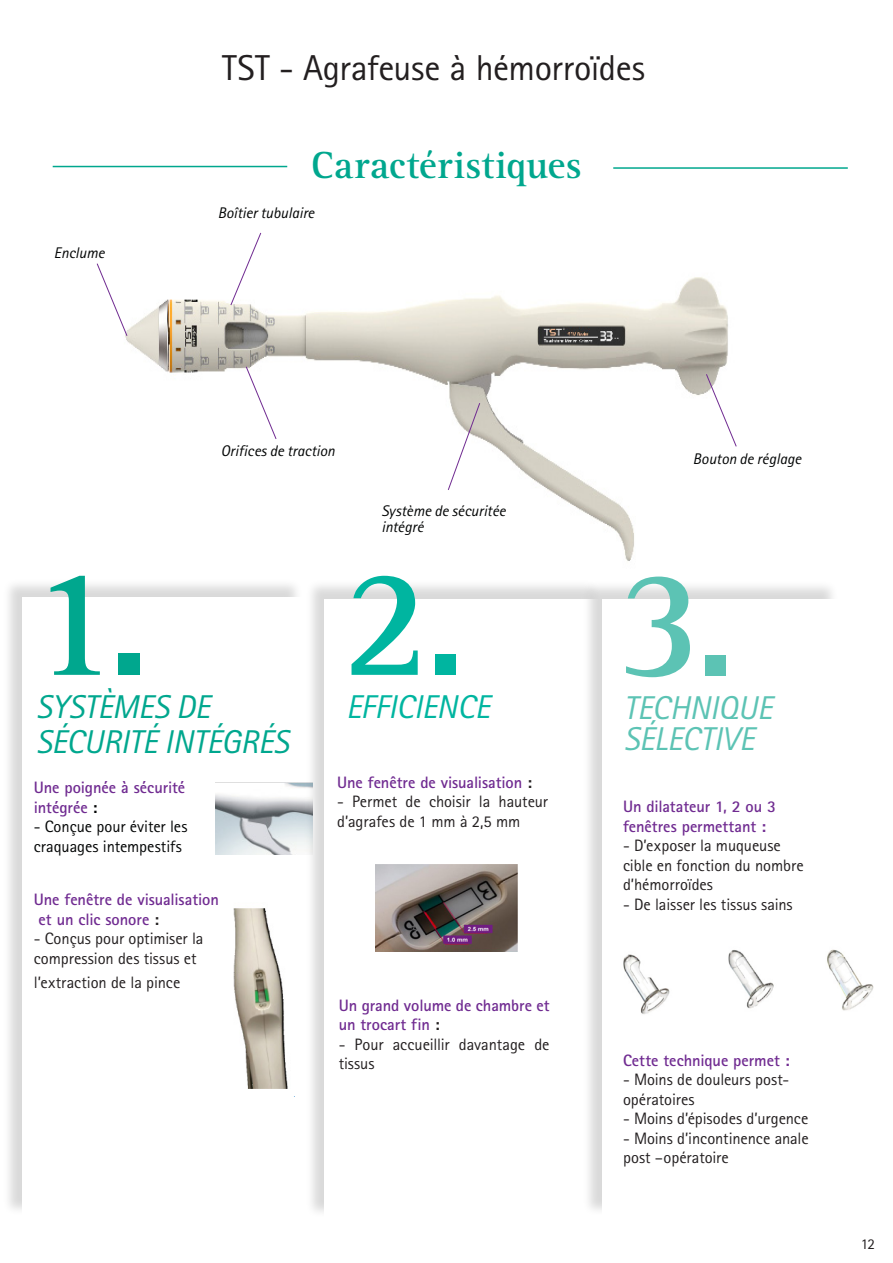
<style>
.page{position:relative;width:893px;height:1263px;background:#fff}
.page>*{position:absolute;margin:0;border:0;box-sizing:border-box;transform-origin:0 0}
.Bodytext__Box{font:700 159px "Rotis Serif Pro";color:#00a78e}
.Bodytext__Box-2{font:700 159px "Rotis Serif Pro";color:#00b5a0}
.Bodytext__Box-3{font:700 159px "Rotis Serif Pro";color:#5cc3b4}
.Bodytext__Box-4{font:700 39px "Rotis Serif Pro";letter-spacing:.005em;color:#00a78e}
.Bodytext__Box-5{font:36px "Rotis Sans Serif Pro";letter-spacing:-.015em;color:#231f20}
.Bodytext__Box-6{font:italic 33px "Rotis Sans Serif Pro";letter-spacing:-.005em;color:#00a78e}
.Bodytext__Box-7{font:italic 33px/31.5px "Rotis Sans Serif Pro";letter-spacing:-.01em;color:#5cc3b4}
.Bodytext__Box-8{font:italic 33px "Rotis Sans Serif Pro";letter-spacing:-.01em;color:#00b5a0}
.Bodytext__Box-9{font:16.5px/19.5px "Rotis Sans Serif Pro";letter-spacing:-.005em;color:#231f20}
.Bodytext__Box-10{font:700 16.5px/19.5px "Rotis Sans Serif Pro";letter-spacing:-.005em;color:#702b91}
.Bodytext__Box-11{font:16.5px "Rotis Sans Serif Pro";letter-spacing:-.005em;color:#030505}
.Bodytext__Box-12{font:italic 15.45px/17px "Rotis Sans Serif Pro";color:#030505}
.Bodytext__Box-13{font:15px "Rotis Sans Serif Pro";color:#231f20}
.s1{font-family:"Rotis Sans Serif Pro";font-weight:800}
.s2{font-family:"Rotis Sans Serif Pro";font-weight:800;font-size:150px}
.s3{color:#030505}
.s4{color:#231f20}
</style>
<div class="page">
<hr style="left:53px;top:166px;width:234px;height:1px;background:#00a78e">
<hr style="left:613px;top:167px;width:235px;height:2px;background:#00a78e">
<img style="left:125px;top:277px;width:603px;height:284px">
<svg style="left:230px;top:232px;width:32px;height:74px"></svg>
<svg style="left:96px;top:263px;width:32px;height:74px"></svg>
<svg style="left:245px;top:366px;width:32px;height:74px"></svg>
<div style="left:2px;top:578px;width:301px;height:638px;background:#000;opacity:.15"></div>
<div style="left:22px;top:598px;width:282px;height:620px;background:#fff"></div>
<img style="left:216px;top:782px;width:88px;height:72px">
<div style="left:304px;top:579px;width:297px;height:639px;background:#000;opacity:.15"></div>
<div style="left:324px;top:599px;width:278px;height:620px;background:#fff"></div>
<div style="left:582px;top:580px;width:256px;height:637px;background:#000;opacity:.15"></div>
<div style="left:602px;top:599px;width:238px;height:619px;background:#fff"></div>
<svg style="left:447px;top:402px;width:34px;height:89px"></svg>
<svg style="left:705px;top:373px;width:32px;height:74px"></svg>
<img style="left:233px;top:908px;width:55px;height:181px">
<img style="left:623px;top:949px;width:251px;height:65px">
<img style="left:376px;top:864px;width:142px;height:87px">
<p class="Bodytext__Box-12" style="left:54px;top:245px;width:52px">Enclume</p>
<p class="Bodytext__Box-5" style="left:222px;top:46px;width:424px">TST - Agrafeuse à hémorroïdes</p>
<p class="Bodytext__Box-4" style="left:311px;top:141px;width:272px">Caractéristiques</p>
<p class="Bodytext__Box-12" style="left:218px;top:204px;width:98px">Boîtier tubulaire</p>
<p class="Bodytext__Box-12" style="left:221px;top:442px;width:116px">Orifices de traction</p>
<p class="Bodytext__Box" style="left:30px;top:524px;width:119px">1<span class="s1">.</span></p>
<p class="Bodytext__Box-6" style="left:36px;top:688px;width:175px">SYSTÈMES DE</p>
<p class="Bodytext__Box-6" style="left:36px;top:722px;width:255px">SÉCURITÉ INTÉGRÉS</p>
<p class="Bodytext__Box-12" style="left:381px;top:502px;width:126px">Système de sécuritée intégré</p>
<p class="Bodytext__Box-2" style="left:341px;top:524px;width:123px">2<span class="s2">.</span></p>
<p class="Bodytext__Box-8" style="left:346px;top:687px;width:146px">EFFICIENCE</p>
<p class="Bodytext__Box-10" style="left:34px;top:778px;width:153px">Une poignée à sécurité</p>
<p class="Bodytext__Box-10" style="left:34px;top:797px;width:65px">intégrée <span class="s3">:</span></p>
<p class="Bodytext__Box-11" style="left:34px;top:817px;width:155px">- Conçue pour éviter les</p>
<p class="Bodytext__Box-11" style="left:34px;top:837px;width:150px">craquages intempestifs</p>
<p class="Bodytext__Box-10" style="left:34px;top:890px;width:187px">Une fenêtre de visualisation</p>
<p class="Bodytext__Box-10" style="left:39px;top:909px;width:122px">et un clic sonore <span class="s4">:</span></p>
<p class="Bodytext__Box-9" style="left:34px;top:929px;width:171px">- Conçus pour optimiser la</p>
<p class="Bodytext__Box-9" style="left:34px;top:946px;width:164px;line-height:24px">compression des tissus et l’extraction de la pince</p>
<p class="Bodytext__Box-10" style="left:337px;top:772px;width:196px">Une fenêtre de visualisation <span class="s4">:</span></p>
<p class="Bodytext__Box-9" style="left:337px;top:792px;width:212px">- Permet de choisir la hauteur d’agrafes de 1 mm à 2,5 mm</p>
<p class="Bodytext__Box-10" style="left:339px;top:995px;width:212px">Un grand volume de chambre et un trocart fin <span class="s4">:</span></p>
<p class="Bodytext__Box-9" style="left:339px;top:1034px;width:212px">- Pour accueillir davantage de tissus</p>
<p class="Bodytext__Box-12" style="left:693px;top:450px;width:110px">Bouton de réglage</p>
<p class="Bodytext__Box-3" style="left:615px;top:525px;width:119px">3<span class="s2">.</span></p>
<p class="Bodytext__Box-7" style="left:624px;top:692px;width:150px">TECHNIQUE<br>SÉLECTIVE</p>
<p class="Bodytext__Box-10" style="left:623px;top:797px;width:154px">Un dilatateur 1, 2 ou 3 fenêtres permettant :</p>
<p class="Bodytext__Box-9" style="left:623px;top:836px;width:182px">- D’exposer la muqueuse cible en fonction du nombre d’hémorroïdes</p>
<p class="Bodytext__Box-9" style="left:623px;top:895px;width:171px">- De laisser les tissus sains</p>
<p class="Bodytext__Box-10" style="left:623px;top:1050px;width:168px">Cette technique permet :</p>
<p class="Bodytext__Box-9" style="left:623px;top:1070px;width:168px">- Moins de douleurs post&shy;opératoires</p>
<p class="Bodytext__Box-9" style="left:623px;top:1109px;width:187px">- Moins d’épisodes d’urgence</p>
<p class="Bodytext__Box-9" style="left:623px;top:1129px;width:187px">- Moins d’incontinence anale post –opératoire</p>
<p class="Bodytext__Box-13" style="left:861px;top:1235px;width:16px">12</p>
</div>
